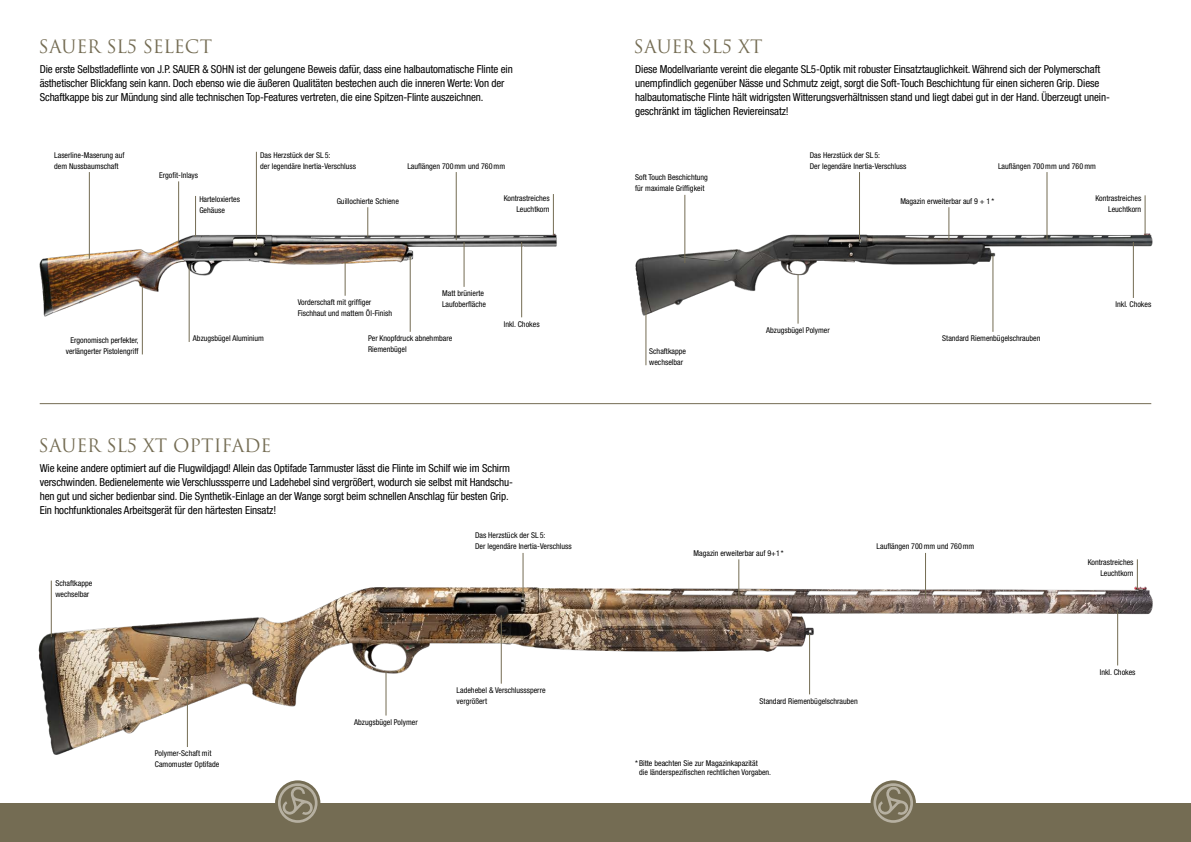
<style>
.page{position:relative;width:1191px;height:842px;background:#fff}
.page>*{position:absolute;margin:0;border:0;box-sizing:border-box;transform-origin:0 0}
.t1{font:18px "Trajan Pro 3";letter-spacing:-.005em;color:#746c53}
.t2{font:condensed 11px/14px "Helvetica Neue LT Std";letter-spacing:-.01em;color:#000}
.t3{font:condensed 8px/11px "Helvetica Neue LT Std";color:#000}
</style>
<div class="page">
<div style="left:0;top:803px;width:595px;height:39px;background:#746c53"></div>
<div style="left:275px;top:780px;width:45px;height:46px;background:#746c53;border-radius:50%"></div>
<svg style="left:278px;top:783px;width:39px;height:40px"></svg>
<div style="left:595px;top:803px;width:596px;height:39px;background:#746c53"></div>
<div style="left:870px;top:780px;width:46px;height:46px;background:#746c53;border-radius:50%"></div>
<svg style="left:873px;top:783px;width:40px;height:40px"></svg>
<img style="left:38px;top:552px;width:1115px;height:203px">
<img style="left:39px;top:219px;width:518px;height:117px">
<img style="left:635px;top:221px;width:518px;height:107px">
<hr style="left:386px;top:671px;width:1px;height:44px;background:#746c53">
<hr style="left:501px;top:615px;width:1px;height:69px;background:#746c53">
<hr style="left:809px;top:634px;width:1px;height:60px;background:#746c53">
<hr style="left:1117px;top:609px;width:1px;height:56px;background:#746c53">
<hr style="left:738px;top:559px;width:1px;height:45px;background:#746c53">
<hr style="left:523px;top:553px;width:1px;height:45px;background:#746c53">
<hr style="left:859px;top:172px;width:1px;height:68px;background:#746c53">
<hr style="left:256px;top:152px;width:1px;height:88px;background:#746c53">
<hr style="left:142px;top:286px;width:1px;height:68px;background:#746c53">
<hr style="left:345px;top:259px;width:1px;height:37px;background:#746c53">
<hr style="left:925px;top:553px;width:1px;height:45px;background:#746c53">
<svg style="left:1137px;top:559px;width:1px;height:29px"></svg>
<hr style="left:51px;top:581px;width:1px;height:56px;background:#746c53">
<hr style="left:187px;top:698px;width:1px;height:49px;background:#746c53">
<hr style="left:948px;top:207px;width:1px;height:34px;background:#746c53">
<hr style="left:178px;top:181px;width:1px;height:61px;background:#746c53">
<hr style="left:367px;top:207px;width:1px;height:30px;background:#746c53">
<hr style="left:195px;top:196px;width:1px;height:41px;background:#746c53">
<hr style="left:1046px;top:172px;width:1px;height:68px;background:#746c53">
<hr style="left:456px;top:172px;width:1px;height:68px;background:#746c53">
<hr style="left:1144px;top:195px;width:1px;height:40px;background:#746c53">
<hr style="left:1133px;top:242px;width:1px;height:56px;background:#746c53">
<hr style="left:521px;top:242px;width:1px;height:75px;background:#746c53">
<hr style="left:464px;top:242px;width:1px;height:45px;background:#746c53">
<hr style="left:798px;top:275px;width:1px;height:49px;background:#746c53">
<hr style="left:189px;top:264px;width:1px;height:78px;background:#746c53">
<hr style="left:645px;top:310px;width:1px;height:55px;background:#746c53">
<hr style="left:992px;top:256px;width:1px;height:76px;background:#746c53">
<hr style="left:410px;top:256px;width:1px;height:76px;background:#746c53">
<hr style="left:684px;top:195px;width:1px;height:68px;background:#746c53">
<hr style="left:553px;top:194px;width:1px;height:41px;background:#746c53">
<hr style="left:40px;top:403px;width:1111px;height:1px;background:#746c53">
<hr style="left:89px;top:172px;width:1px;height:87px;background:#746c53">
<h1 class="t1" style="left:38px;top:34px;width:175px">SAUER SL5 SELECT</h1>
<h1 class="t1" style="left:633px;top:34px;width:130px">SAUER SL5 XT</h1>
<p class="t2" style="left:40px;top:62px;width:474px">Die erste Selbstladeflinte von J.P. SAUER &amp; SOHN ist der gelungene Beweis dafür, dass eine halbautomatische Flinte ein ästhetischer Blickfang sein kann. Doch ebenso wie die äußeren Qualitäten bestechen auch die inneren Werte: Von der<br>Schaftkappe bis zur Mündung sind alle technischen Top-Features vertreten, die eine Spitzen-Flinte auszeichnen.</p>
<p class="t2" style="left:635px;top:62px;width:476px">Diese Modellvariante vereint die elegante SL5-Optik mit robuster Einsatztauglichkeit. Während sich der Polymerschaft unempfindlich gegenüber Nässe und Schmutz zeigt, sorgt die Soft-Touch Beschichtung für einen sicheren Grip. Diese halbautomatische Flinte hält widrigsten Witterungsverhältnissen stand und liegt dabei gut in der Hand. Überzeugt unein&shy;geschränkt im täglichen Reviereinsatz!</p>
<p class="t3" style="left:54px;top:149px;width:72px">Laserline-Maserung auf dem Nussbaumschaft</p>
<p class="t3" style="left:159px;top:169px;width:40px">Ergofit-Inlays</p>
<p class="t3" style="left:199px;top:193px;width:42px">Harteloxiertes<br>Gehäuse</p>
<p class="t3" style="left:260px;top:149px;width:97px">Das Herzstück der SL 5:<br>der legendäre Inertia-Verschluss</p>
<p class="t3" style="left:337px;top:195px;width:64px">Guillochierte Schiene</p>
<p class="t3" style="left:810px;top:149px;width:98px">Das Herzstück der SL 5:<br>Der legendäre Inertia-Verschluss</p>
<p class="t3" style="left:407px;top:160px;width:99px">Lauflängen 700mm und 760mm</p>
<p class="t3" style="left:998px;top:160px;width:99px">Lauflängen 700mm und 760mm</p>
<p class="t3" style="left:900px;top:195px;width:95px">Magazin erweiterbar auf 9 + 1 *</p>
<p class="t3" style="left:635px;top:172px;width:74px">Soft Touch Beschichtung für maximale Griffigkeit</p>
<p class="t3" style="left:504px;top:193px;width:47px;text-align:right">Kontrastreiches<br>Leuchtkorn</p>
<p class="t3" style="left:1095px;top:193px;width:47px;text-align:right">Kontrastreiches<br>Leuchtkorn</p>
<p class="t3" style="left:66px;top:335px;width:74px;text-align:center">Ergonomisch perfekter, verlängerter Pistolengriff</p>
<p class="t3" style="left:193px;top:333px;width:72px">Abzugsbügel Aluminium</p>
<p class="t3" style="left:442px;top:288px;width:45px">Matt brünierte<br>Laufoberfläche</p>
<p class="t3" style="left:298px;top:297px;width:96px">Vorderschaft mit griffiger<br>Fischhaut und mattem Öl-Finish</p>
<p class="t3" style="left:368px;top:333px;width:86px">Per Knopfdruck abnehmbare<br>Riemenbügel</p>
<p class="t3" style="left:504px;top:318px;width:37px">Inkl. Chokes</p>
<h1 class="t1" style="left:38px;top:433px;width:235px">SAUER SL5 XT OPTIFADE</h1>
<p class="t2" style="left:40px;top:461px;width:475px">Wie keine andere optimiert auf die Flugwildjagd! Allein das Optifade Tarnmuster lässt die Flinte im Schilf wie im Schirm verschwinden. Bedienelemente wie Verschlusssperre und Ladehebel sind vergrößert, wodurch sie selbst mit Handschu&shy;hen gut und sicher bedienbar sind. Die Synthetik-Einlage an der Wange sorgt beim schnellen Anschlag für besten Grip.<br>Ein hochfunktionales Arbeitsgerät für den härtesten Einsatz!</p>
<p class="t3" style="left:55px;top:578px;width:38px">Schaftkappe wechselbar</p>
<p class="t3" style="left:155px;top:748px;width:66px">Polymer-Schaft mit<br>Camomuster Optifade</p>
<p class="t3" style="left:475px;top:530px;width:98px">Das Herzstück der SL 5:<br>Der legendäre Inertia-Verschluss</p>
<p class="t3" style="left:354px;top:716px;width:65px">Abzugsbügel Polymer</p>
<p class="t3" style="left:456px;top:684px;width:90px">Ladehebel &amp; Verschlusssperre vergrößert</p>
<p class="t3" style="left:649px;top:346px;width:38px">Schaftkappe wechselbar</p>
<p class="t3" style="left:766px;top:324px;width:65px">Abzugsbügel Polymer</p>
<p class="t3" style="left:942px;top:333px;width:100px">Standard Riemenbügelschrauben</p>
<p class="t3" style="left:1115px;top:299px;width:37px">Inkl. Chokes</p>
<p class="t3" style="left:693px;top:547px;width:92px">Magazin erweiterbar auf 9+1 *</p>
<p class="t3" style="left:876px;top:541px;width:99px">Lauflängen 700mm und 760mm</p>
<p class="t3" style="left:759px;top:695px;width:100px">Standard Riemenbügelschrauben</p>
<p class="t3" style="left:639px;top:758px;width:133px;line-height:9.6px;text-indent:-4px">*Bitte beachten Sie zur Magazinkapazität<br>die länderspezifischen rechtlichen Vorgaben.</p>
<p class="t3" style="left:1087px;top:557px;width:47px;text-align:right">Kontrastreiches<br>Leuchtkorn</p>
<p class="t3" style="left:1099px;top:666px;width:37px">Inkl. Chokes</p>
</div>
